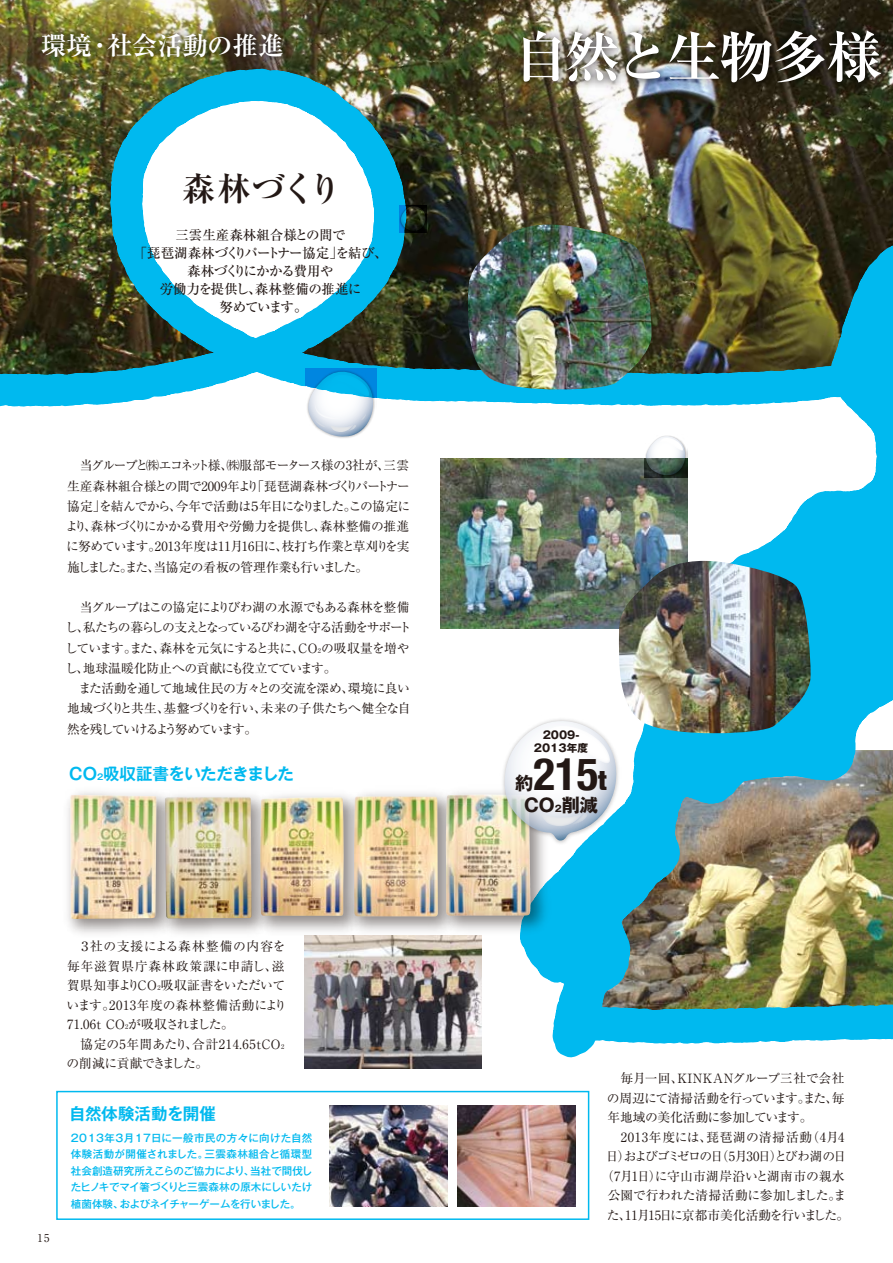
<style>
.page{position:relative;width:893px;height:1263px;background:#fff}
.page>*{position:absolute;margin:0;border:0;box-sizing:border-box;transform-origin:0 0}
.t1{font:700 55.5px "Ryumin Pro";letter-spacing:-.06em;color:#fff}
.t2{font:700 condensed 45px "Helvetica Neue";color:#231815}
.t3{font:700 33px "Ryumin Pro";letter-spacing:-.015em;color:#231815}
.t4{font:700 25.5px "Ryumin Pro";letter-spacing:-.01em;color:#fff}
.t5{font:700 18.3px "Gothic MB101 Pro";color:#231815}
.t6{font:700 16.5px "Gothic MB101 Pro De";letter-spacing:-.02em;color:#00b9ef}
.t7{font:500 13.5px/18px "Ryumin Pro";letter-spacing:-.03em;color:#231815;text-align:center}
.t8{font:12.75px/20.2px "Ryumin Pro";letter-spacing:-.035em;color:#231815;text-align:justify}
.t9{font:12.75px/20.2px "Ryumin Pro";letter-spacing:-.075em;color:#231815}
.t10{font:12.75px/19.5px "Ryumin Pro";letter-spacing:.025em;color:#231815}
.t11{font:12.75px "Ryumin Pro";letter-spacing:-.105em;color:#231815}
.t12{font:12.75px "Ryumin Pro";letter-spacing:-.055em;color:#231815}
.t13{font:12.75px "Ryumin Pro";letter-spacing:.05em;color:#231815}
.t14{font:12.75px "Ryumin Pro";letter-spacing:-.01em;color:#231815}
.t15{font:12.75px "Ryumin Pro";letter-spacing:-.085em;color:#231815}
.t16{font:12.75px "Ryumin Pro";letter-spacing:-.005em;color:#231815}
.t17{font:700 10.8px/12.3px "Gothic MB101 Pro";color:#231815;text-align:center}
.t18{font:10.8px "Ryumin Pro";color:#231815}
.t19{font:500 10.5px/16.5px "Gothic MB101 Pro";letter-spacing:-.025em;color:#00b9ef;text-align:justify}
.s1{font-size:6.3px}
.s2{font-size:8.25px}
.s3{font-weight:900;font-size:27px}
.s4{font-size:9.15px}
</style>
<div class="page">
<img style="left:0;top:0;width:893px;height:48px">
<img style="left:304px;top:940px;width:178px;height:128px">
<div style="left:56px;top:1091px;width:533px;height:129px;border:2px solid #00b9ef"></div>
<img style="left:329px;top:1105px;width:118px;height:101px">
<img style="left:458px;top:1105px;width:117px;height:101px">
<img style="left:0;top:48px;width:892px;height:359px">
<svg style="left:892px;top:107px;width:1px;height:65px"></svg>
<img style="left:504px;top:172px;width:389px;height:886px">
<img style="left:441px;top:458px;width:246px;height:171px">
<img style="left:305px;top:369px;width:46px;height:69px">
<svg style="left:308px;top:369px;width:68px;height:68px"></svg>
<img style="left:644px;top:434px;width:43px;height:43px">
<svg style="left:646px;top:434px;width:41px;height:41px"></svg>
<img style="left:400px;top:205px;width:27px;height:27px">
<svg style="left:401px;top:205px;width:26px;height:26px"></svg>
<img style="left:180px;top:797px;width:67px;height:121px">
<img style="left:67px;top:791px;width:113px;height:145px">
<img style="left:70px;top:795px;width:87px;height:124px">
<img style="left:247px;top:793px;width:94px;height:147px">
<img style="left:260px;top:797px;width:81px;height:119px">
<img style="left:341px;top:793px;width:92px;height:147px">
<img style="left:354px;top:796px;width:79px;height:120px">
<img style="left:433px;top:792px;width:122px;height:148px">
<img style="left:446px;top:794px;width:84px;height:122px">
<img style="left:617px;top:561px;width:194px;height:175px">
<img style="left:466px;top:224px;width:185px;height:170px">
<img style="left:500px;top:16px;width:393px;height:91px">
<img style="left:28px;top:19px;width:268px;height:56px">
<img style="left:499px;top:771px;width:123px;height:75px">
<svg style="left:504px;top:716px;width:118px;height:125px"></svg>
<p class="t4" style="left:41px;top:25px;width:244px">環境・社会活動の推進</p>
<p class="t1" style="left:513px;top:13px;width:370px">自然と生物多様</p>
<p class="t3" style="left:182px;top:162px;width:161px">森林づくり</p>
<p class="t7" style="left:134px;top:225px;width:256px">三雲生産森林組合様との間で<br>「琵琶湖森林づくりパートナー協定」を結び、森林づくりにかかる費用や<br>労働力を提供し、森林整備の推進に<br>努めています。</p>
<p class="t8" style="left:65px;top:455px;width:346px">　当グループと㈱エコネット様、㈱服部モータース様の3社が、三雲生産森林組合様との間で2009年より「琵琶湖森林づくりパートナー協定」を結んでから、今年で活動は５年目になりました。この協定により、森林づくりにかかる費用や労働力を提供し、森林整備の推進に努めています。2013年度は11月16日に、枝打ち作業と草刈りを実施しました。また、当協定の看板の管理作業も行いました。</p>
<p class="t9" style="left:65px;top:596px;width:348px">　当グループはこの協定によりびわ湖の水源でもある森林を整備し、私たちの暮らしの支えとなっているびわ湖を守る活動をサポートしています。また、森林を元気にすると共に、CO<span class="s1">2</span>の吸収量を増やし、地球温暖化防止への貢献にも役立てています。<br>　また活動を通して地域住民の方々との交流を深め、環境に良い地域づくりと共生、基盤づくりを行い、未来の子供たちへ健全な自然を残していけるよう努めています。</p>
<p class="t6" style="left:69px;top:759px;width:226px">CO<span class="s2">2</span>吸収証書をいただきました</p>
<p class="t18" style="left:38px;top:1230px;width:13px">15</p>
<p class="t10" style="left:67px;top:936px;width:222px">　３社の支援による森林整備の内容を毎年滋賀県庁森林政策課に申請し、滋賀県知事よりCO<span class="s1">2</span>吸収証書をいただいています。2013年度の森林整備活動により<br>71.06t CO<span class="s1">2</span>が吸収されました。<br>　協定の5年間あたり、合計214.65tCO<span class="s1">2</span>の削減に貢献できました。</p>
<p class="t6" style="left:69px;top:1100px;width:148px">自然体験活動を開催</p>
<p class="t19" style="left:70px;top:1128px;width:244px">２０１３年３月１７日に一般市民の方々に向けた自然体験活動が開催されました。三雲森林組合と循環型社会創造研究所えこらのご協力により、当社で間伐したヒノキでマイ箸づくりと三雲森林の原木にしいたけ植菌体験、およびネイチャーゲームを行いました。</p>
<p class="t17" style="left:534px;top:728px;width:56px">2009-<br>2013年度</p>
<p class="t2" style="left:533px;top:746px;width:75px">215<span class="s3">t</span></p>
<p class="t5" style="left:524px;top:790px;width:76px">CO<span class="s4">2</span>削減</p>
<p class="t5" style="left:515px;top:767px;width:20px">約</p>
<p class="t14" style="left:607px;top:1068px;width:239px">　毎月一回、KINKANグループ三社で会社</p>
<p class="t15" style="left:607px;top:1088px;width:239px">の周辺にて清掃活動を行っています。また、毎</p>
<p class="t8" style="left:607px;top:1107px;width:207px">年地域の美化活動に参加しています。</p>
<p class="t13" style="left:607px;top:1127px;width:239px">　2013年度には、琵琶湖の清掃活動（4月4</p>
<p class="t11" style="left:606px;top:1146px;width:242px">日）およびゴミゼロの日（5月30日）とびわ湖の日</p>
<p class="t16" style="left:601px;top:1166px;width:245px">（7月1日）に守山市湖岸沿いと湖南市の親水</p>
<p class="t8" style="left:607px;top:1184px;width:240px">公園で行われた清掃活動に参加しました。ま</p>
<p class="t12" style="left:607px;top:1205px;width:244px">た、11月15日に京都市美化活動を行いました。</p>
</div>
